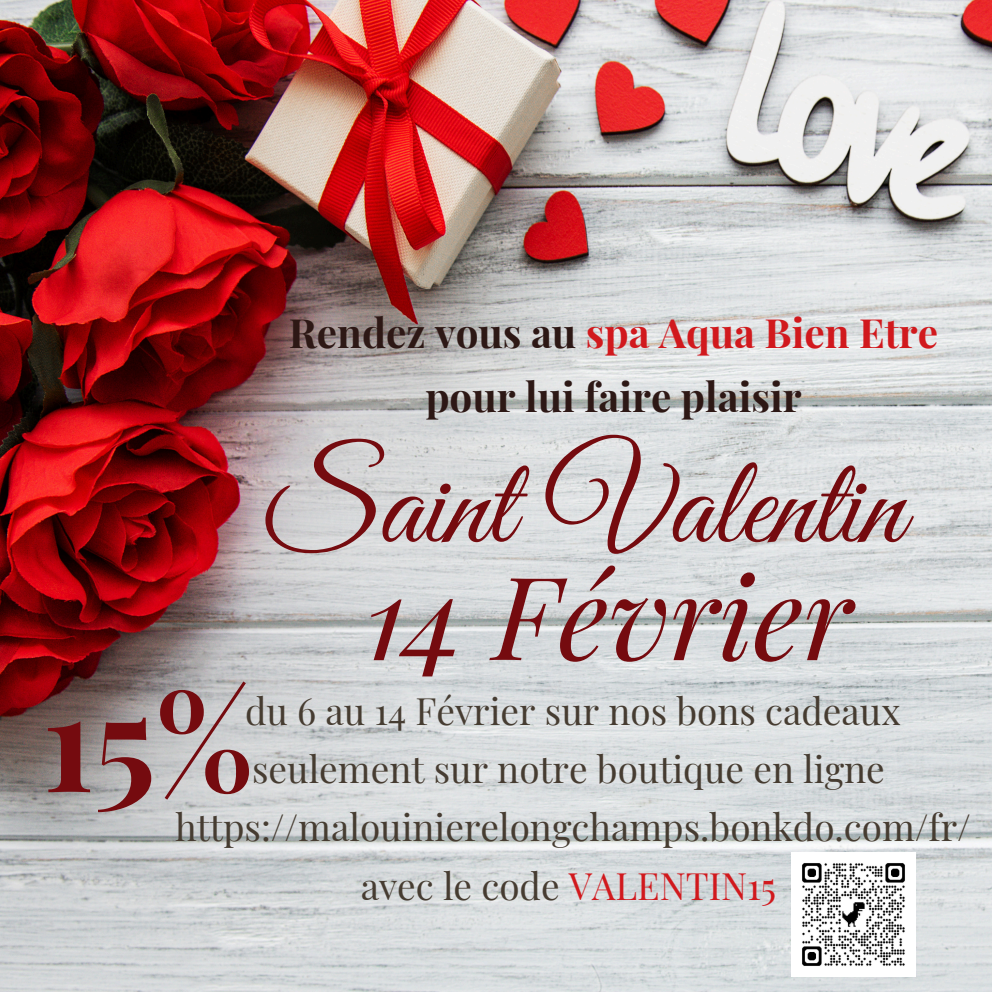
<style>
.page{position:relative;width:992px;height:992px;background:#fff}
.page>*{position:absolute;margin:0;border:0;box-sizing:border-box;transform-origin:0 0}
.t1{font:700 134.5px "Playfair Display";color:#750b0f}
.t2{font:126.5px "Great Vibes";color:#750b0f}
.t3{font:italic 115.25px "Playfair Display";color:#750b0f}
.t4{font:700 40.5px/63.8px "Playfair Display";color:#2d1815;text-align:center}
.t5{font:37px/58px "Playfair Display";color:#463c31}
.s1{color:#d1191d}
</style>
<div class="page">
<img style="left:0;top:0;width:992px;height:992px">
<img style="left:792px;top:853px;width:123px;height:123px">
<h3 class="t4" style="left:289px;top:299px;width:651px">Rendez vous au <span class="s1">spa Aqua Bien Etre </span>pour lui faire plaisir</h3>
<h4 class="t2" style="left:266px;top:434px;width:640px">Saint Valentin</h4>
<h2 class="t3" style="left:365px;top:535px;width:488px">14 Février</h2>
<p class="t1" style="left:42px;top:647px;width:213px">15%</p>
<h1 class="t5" style="left:245px;top:681px;width:657px">du 6 au 14 Février sur nos bons cadeaux seulement sur notre boutique en ligne</h1>
<p class="t5" style="left:175px;top:797px;width:797px">https://malouinierelongchamps.bonkdo.com/fr/</p>
<p class="t5" style="left:361px;top:855px;width:417px">avec le code <span class="s1">VALENTIN15</span></p>
</div>
